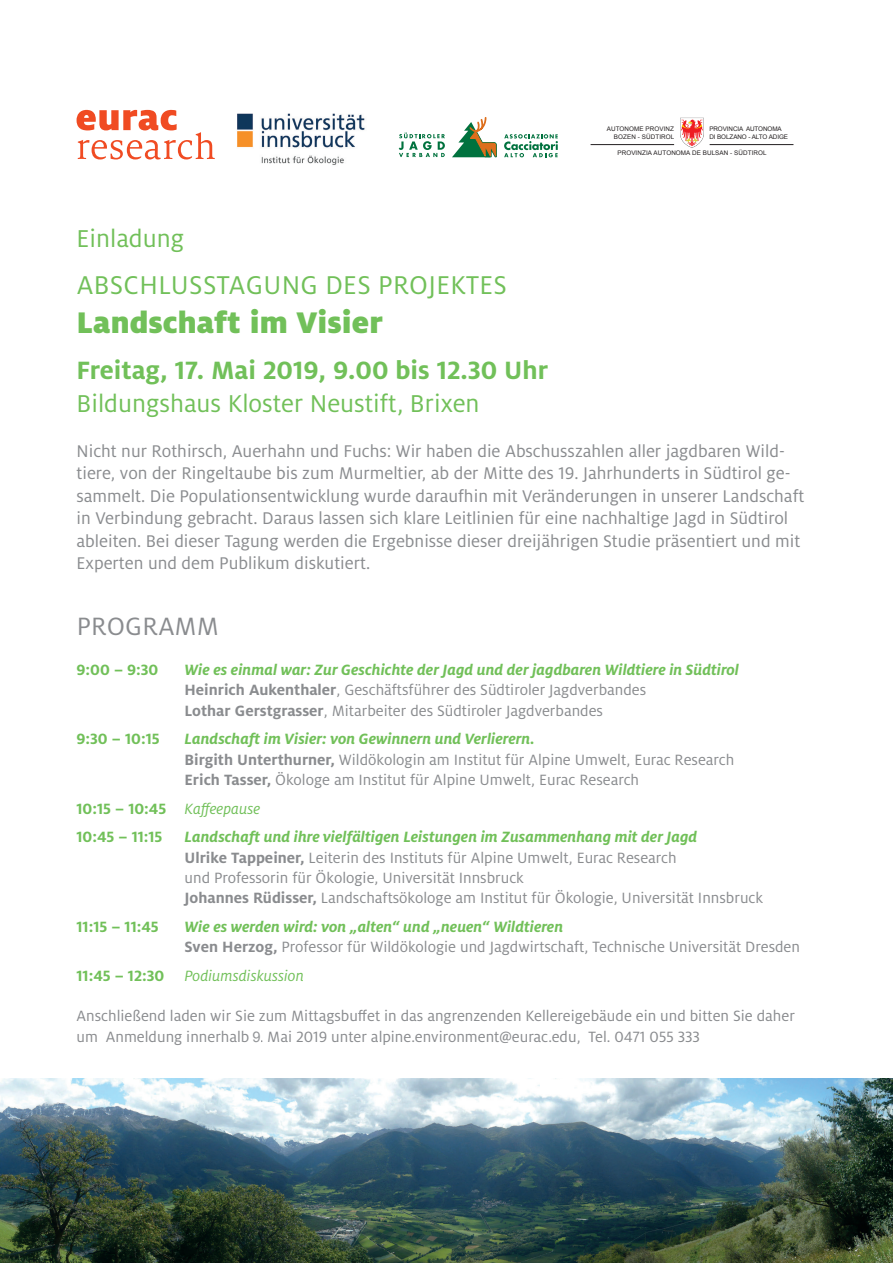
<style>
.page{position:relative;width:893px;height:1263px;background:#fff}
.page>*{position:absolute;margin:0;border:0;box-sizing:border-box;transform-origin:0 0}
.t1{font:900 33px "Milo Pro";letter-spacing:.005em;color:#71c059}
.t2{font:28.5px "Milo Pro";letter-spacing:.015em;color:#71c059}
.t3{font:700 27.75px "Milo Pro";color:#71c059}
.t4{font:27.75px "Milo Pro";letter-spacing:.01em;color:#8a8c8f}
.t5{font:27px "Milo Pro";color:#71c059}
.t6{font:18.75px/22.5px "Milo Pro";color:#8a8c8f}
.t7{font:16.5px/20.2px "Milo Pro";color:#8a8c8f}
.t8{font:700 16.5px/28.8px "Milo Pro";color:#71c059}
.t9{font:italic 16.5px "Milo Pro";color:#71c059}
.t10{font:14.7px "Arial";color:#939598}
.t11{font:6.3px/7.5px "Arial";letter-spacing:.01em;color:#231f20;text-align:right}
.t12{font:6.3px/7.5px "Arial";letter-spacing:-.01em;color:#231f20}
.s1{font-weight:700;font-style:italic;color:#71c059}
.s2{font-weight:700}
.s3{font-weight:400;font-style:italic}
.s4{font-weight:700;font-style:normal}
</style>
<div class="page">
<img style="left:0;top:1079px;width:893px;height:184px">
<img style="left:237px;top:113px;width:128px;height:52px">
<svg style="left:452px;top:117px;width:45px;height:41px"></svg>
<svg style="left:399px;top:133px;width:46px;height:24px"></svg>
<svg style="left:504px;top:134px;width:54px;height:23px"></svg>
<hr style="left:710px;top:144px;width:83px;height:1px;background:#231f20">
<hr style="left:591px;top:144px;width:83px;height:1px;background:#231f20">
<svg style="left:680px;top:118px;width:24px;height:30px"></svg>
<svg style="left:77px;top:110px;width:138px;height:49px"></svg>
<p class="t11" style="left:607px;top:125px;width:69px">AUTONOME PROVINZ<br>BOZEN - SÜDTIROL</p>
<p class="t12" style="left:709px;top:125px;width:80px">PROVINCIA AUTONOMA<br>DI BOLZANO - ALTO ADIGE</p>
<p class="t11" style="left:617px;top:149px;width:151px">PROVINZIA AUTONOMA DE BULSAN - SÜDTIROL</p>
<h3 class="t5" style="left:77px;top:223px;width:109px">Einladung</h3>
<h2 class="t2" style="left:77px;top:269px;width:432px">ABSCHLUSSTAGUNG DES PROJEKTES</h2>
<h1 class="t1" style="left:77px;top:303px;width:308px">Landschaft im Visier</h1>
<h3 class="t3" style="left:77px;top:355px;width:473px">Freitag, 17. Mai 2019, 9.00 bis 12.30 Uhr</h3>
<h3 class="t5" style="left:77px;top:388px;width:405px">Bildungshaus Kloster Neustift, Brixen</h3>
<p class="t6" style="left:77px;top:440px;width:729px">Nicht nur Rothirsch, Auerhahn und Fuchs: Wir haben die Abschusszahlen aller jagdbaren Wild&shy;tiere, von der Ringeltaube bis zum Murmeltier, ab der Mitte des 19. Jahrhunderts in Südtirol ge&shy;sammelt. Die Populationsentwicklung wurde daraufhin mit Veränderungen in unserer Landschaft in Verbindung gebracht. Daraus lassen sich klare Leitlinien für eine nachhaltige Jagd in Südtirol ableiten. Bei dieser Tagung werden die Ergebnisse dieser dreijährigen Studie präsentiert und mit Experten und dem Publikum diskutiert.</p>
<h3 class="t4" style="left:77px;top:611px;width:144px">PROGRAMM</h3>
<p class="t8" style="left:77px;top:655px;width:83px">9:00 – 9:30</p>
<p class="t7" style="left:185px;top:660px;width:556px"><span class="s1">Wie es einmal war: Zur Geschichte der Jagd und der jagdbaren Wildtiere in Südtirol<br></span><span class="s2">Heinrich Aukenthaler</span>, Geschäftsführer des Südtiroler Jagdverbandes<br><span class="s2">Lothar Gerstgrasser</span>, Mitarbeiter des Südtiroler Jagdverbandes</p>
<p class="t8" style="left:77px;top:725px;width:85px">9:30 – 10:15</p>
<p class="t7" style="left:185px;top:729px;width:551px"><span class="s1">Landschaft im Visier: von Gewinnern und Verlierern.<br></span><span class="s2">Birgith Unterthurner,</span> Wildökologin am Institut für Alpine Umwelt, Eurac Research<br><span class="s2">Erich Tasser,</span> Ökologe am Institut für Alpine Umwelt, Eurac Research</p>
<p class="t8" style="left:77px;top:794px;width:185px">10:15 – 10:45 <span class="s3">Kaffeepause<br></span>10:45 – 11:15</p>
<p class="t7" style="left:185px;top:827px;width:580px"><span class="s1">Landschaft und ihre vielfältigen Leistungen im Zusammenhang mit der Jagd<br></span><span class="s2">Ulrike Tappeiner,</span> Leiterin des Instituts für Alpine Umwelt, Eurac Research<br>und Professorin für Ökologie, Universität Innsbruck<br><span class="s2">Johannes Rüdisser,</span> Landschaftsökologe am Institut für Ökologie, Universität Innsbruck</p>
<p class="t8" style="left:77px;top:912px;width:84px">11:15 – 11:45</p>
<p class="t7" style="left:185px;top:917px;width:617px"><span class="s1">Wie es werden wird: von „alten“ und „neuen“ Wildtieren<br></span><span class="s2">Sven Herzog,</span> Professor für Wildökologie und Jagdwirtschaft, Technische Universität Dresden</p>
<p class="t9" style="left:77px;top:967px;width:229px"><span class="s4">11:45 – 12:30</span> Podiumsdiskussion</p>
<p class="t7" style="left:77px;top:1006px;width:720px">Anschließend laden wir Sie zum Mittagsbuffet in das angrenzenden Kellereigebäude ein und bitten Sie daher um Anmeldung innerhalb 7. Mai 2019 unter alpine.environment@eurac.edu, Tel. 0471 055 333</p>
<p class="t10" style="left:252px;top:1026px;width:10px">9</p>
</div>
